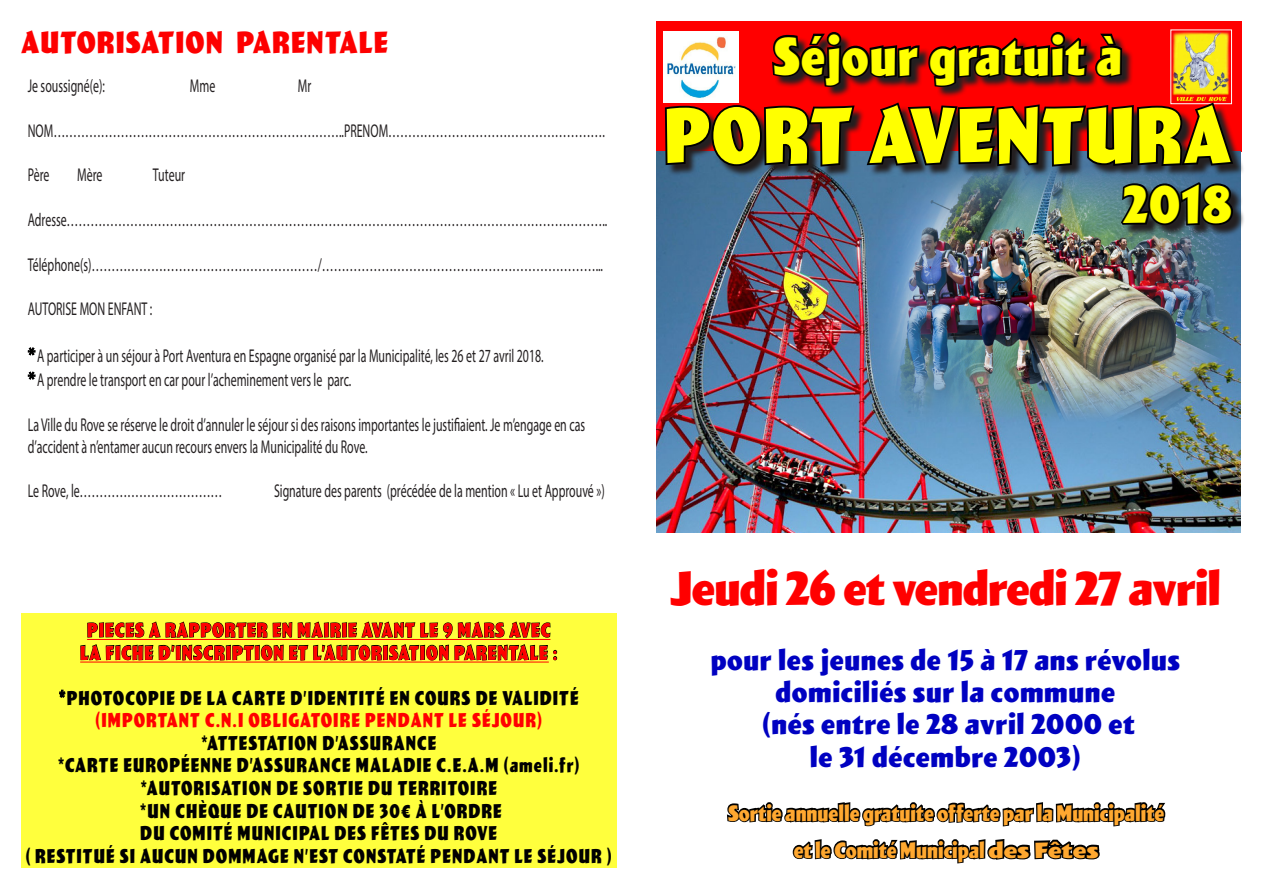
<style>
.page{position:relative;width:1263px;height:893px;background:#fff}
.page>*{position:absolute;margin:0;border:0;box-sizing:border-box;transform-origin:0 0}
.Titre{font:700 73.35px "Wigwag";letter-spacing:.025em;color:#ff0;scale:.81 1}
.Titre-2{font:700 50.25px "Wigwag";letter-spacing:.025em;color:#ff0;scale:.81 1}
.Titre-3{font:700 45px "Wigwag";letter-spacing:-.02em;color:#f00;scale:.88 1}
.t1{font:700 28.95px "Wigwag";letter-spacing:.05em;color:#fd0000;scale:.79 1}
.Titre-4{font:700 27px "Wigwag";letter-spacing:.025em;color:#0001c1;scale:.88 1}
.Adresse{font:700 21px "Wigwag";color:#ffa830;scale:.79 1}
.t2{font:700 18.75px "Wigwag";letter-spacing:.075em;color:#010000;scale:.73 1}
.t3{font:700 18.75px "Wigwag";letter-spacing:.075em;color:#f00;scale:.73 1}
.t4{font:18.6px "Myriad Pro";color:#231f20;scale:.64 1}
.s1{font-size:20.25px;color:#010000}
</style>
<div class="page">
<svg style="left:28px;top:347px;width:8px;height:9px"></svg>
<svg style="left:28px;top:371px;width:8px;height:9px"></svg>
<div style="left:21px;top:613px;width:595px;height:255px;background:#ffff3d"></div>
<svg style="left:80px;top:621px;width:477px;height:42px"></svg>
<svg style="left:59px;top:689px;width:7px;height:9px"></svg>
<img style="left:663px;top:21px;width:573px;height:843px">
<p class="t1" style="left:21px;top:24px;width:466px">AUTORISATION PARENTALE</p>
<p class="t4" style="left:28px;top:75px;width:122px">Je soussigné(e):</p>
<p class="t4" style="left:190px;top:75px;width:42px">Mme</p>
<p class="t4" style="left:298px;top:75px;width:23px">Mr</p>
<p class="t4" style="left:28px;top:119px;width:903px">NOM………………………………………………………………..PRENOM……………………………………………….</p>
<p class="t4" style="left:28px;top:164px;width:35px">Père</p>
<p class="t4" style="left:77px;top:164px;width:41px">Mère</p>
<p class="t4" style="left:153px;top:164px;width:52px">Tuteur</p>
<p class="t4" style="left:28px;top:208px;width:907px">Adresse………………………………………………………………………………………………………………………..</p>
<p class="t4" style="left:28px;top:253px;width:900px">Téléphone(s)…………………………………………………/……………………………………………………………...</p>
<p class="t4" style="left:28px;top:297px;width:196px">AUTORISE MON ENFANT :</p>
<p class="t4" style="left:28px;top:344px;width:808px"><span class="s1">*</span>A participer à un séjour à Port Aventura en Espagne organisé par la Municipalité, les 26 et 27 avril 2018.</p>
<p class="t4" style="left:28px;top:368px;width:507px"><span class="s1">*</span>A prendre le transport en car pour l’acheminement vers le parc.</p>
<p class="t4" style="left:28px;top:413px;width:872px">La Ville du Rove se réserve le droit d’annuler le séjour si des raisons importantes le justifiaient. Je m’engage en cas</p>
<p class="t4" style="left:28px;top:435px;width:533px">d’accident à n’entamer aucun recours envers la Municipalité du Rove.</p>
<p class="t4" style="left:28px;top:480px;width:306px">Le Rove, le………………………………</p>
<p class="t4" style="left:274px;top:480px;width:518px">Signature des parents (précédée de la mention « Lu et Approuvé »)</p>
<p class="t3" style="left:87px;top:618px;width:636px">PIECES A RAPPORTER EN MAIRIE AVANT LE 9 MARS AVEC</p>
<p class="t3" style="left:80px;top:641px;width:655px">LA FICHE D’INSCRIPTION ET L’AUTORISATION PARENTALE :</p>
<p class="t2" style="left:59px;top:686px;width:713px">*PHOTOCOPIE DE LA CARTE D’IDENTITÉ EN COURS DE VALIDITÉ</p>
<p class="t3" style="left:95px;top:709px;width:614px">(IMPORTANT C.N.I OBLIGATOIRE PENDANT LE SÉJOUR)</p>
<p class="t2" style="left:201px;top:731px;width:324px">*ATTESTATION D’ASSURANCE</p>
<p class="t2" style="left:58px;top:754px;width:716px">*CARTE EUROPÉENNE D’ASSURANCE MALADIE C.E.A.M (ameli.fr)</p>
<p class="t2" style="left:141px;top:776px;width:490px">*AUTORISATION DE SORTIE DU TERRITOIRE</p>
<p class="t2" style="left:140px;top:799px;width:497px">*UN CHÈQUE DE CAUTION DE 30€ À L’ORDRE</p>
<p class="t2" style="left:140px;top:822px;width:490px">DU COMITÉ MUNICIPAL DES FÊTES DU ROVE</p>
<p class="t2" style="left:26px;top:844px;width:804px">( RESTITUÉ SI AUCUN DOMMAGE N’EST CONSTATÉ PENDANT LE SÉJOUR )</p>
<p class="Titre-2" style="left:773px;top:25px;width:432px">Séjour gratuit à</p>
<p class="Titre" style="left:664px;top:90px;width:702px">PORT AVENTURA</p>
<p class="Titre-2" style="left:1123px;top:173px;width:136px">2018</p>
<p class="Titre-3" style="left:670px;top:560px;width:628px">Jeudi 26 et vendredi 27 avril</p>
<p class="Titre-4" style="left:711px;top:643px;width:535px">pour les jeunes de 15 à 17 ans révolus</p>
<p class="Titre-4" style="left:776px;top:675px;width:387px">domiciliés sur la commune</p>
<p class="Titre-4" style="left:762px;top:707px;width:425px">(nés entre le 28 avril 2000 et</p>
<p class="Titre-4" style="left:810px;top:740px;width:310px">le 31 décembre 2003)</p>
<p class="Adresse" style="left:728px;top:800px;width:554px">Sortie annuelle gratuite offerte par la Municipalité</p>
<p class="Adresse" style="left:794px;top:837px;width:387px">et le Comité Municipal des Fêtes</p>
</div>
